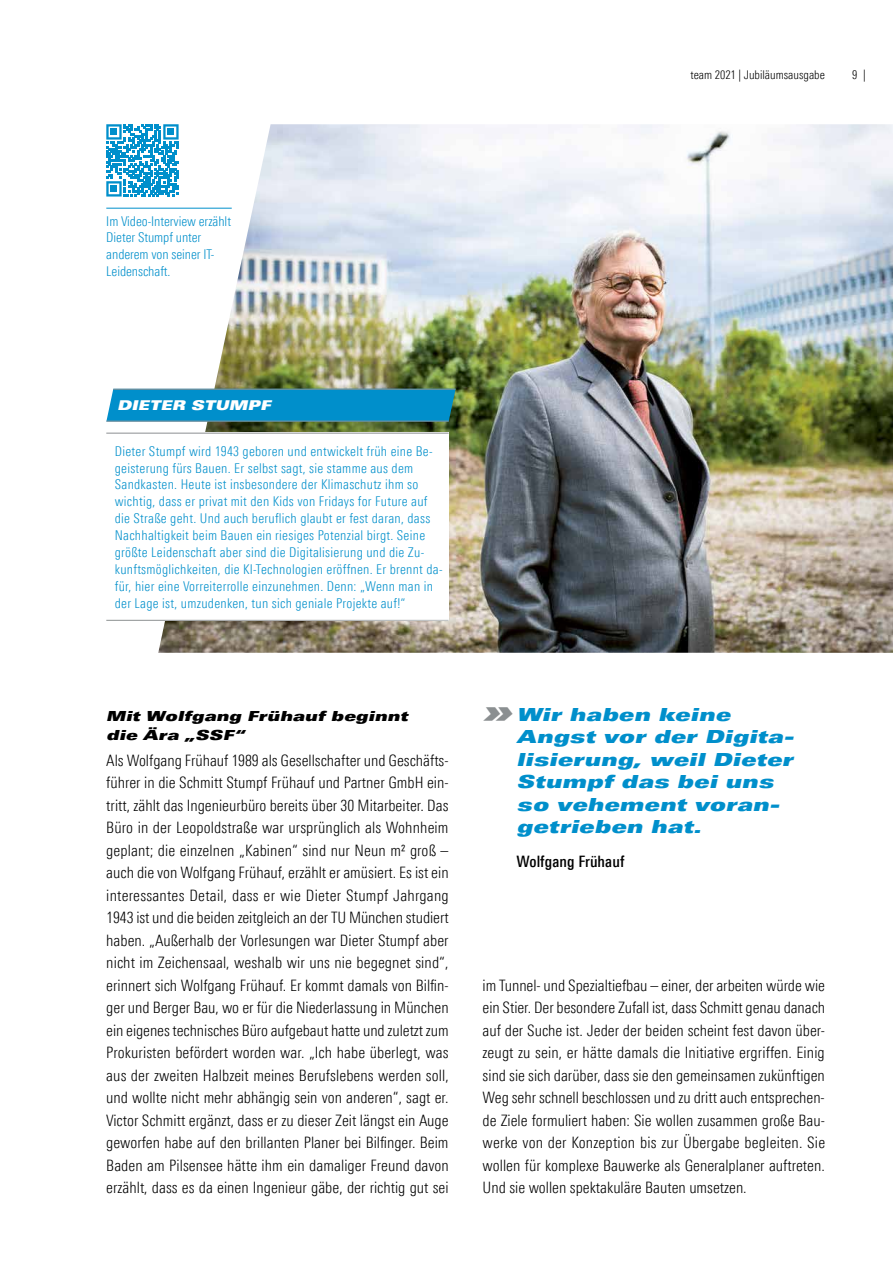
<style>
.page{position:relative;width:893px;height:1263px;background:#fff}
.page>*{position:absolute;margin:0;border:0;box-sizing:border-box;transform-origin:0 0}
.t1{font:18px/22.5px "Univers LT Std X Black Ex Obl";letter-spacing:.015em;color:#008fcb}
.t2{font:300 15.75px/22.5px "Linotype Univers 320 Cn";color:#000}
.t3{font:500 15.75px "Linotype Univers 520 Cn";letter-spacing:.005em;color:#000}
.t4{font:13.8px/19.5px "Univers LT Std X Black Ex Obl";letter-spacing:.01em;color:#000}
.t5{font:300 13.5px/16.8px "Linotype Univers 320 Cn";letter-spacing:.02em;color:#008fcb}
.t6{font:300 13.5px/16.8px "Linotype Univers 320 Cn";letter-spacing:-.005em;color:#008fcb}
.t7{font:13.5px "Univers LT Std X Black Ex Obl";color:#fff}
.t8{font:300 12px "Linotype Univers 320 Cn";color:#000}
.s1{font-size:30px;color:#8b8f91}
</style>
<div class="page">
<img style="left:158px;top:124px;width:735px;height:529px">
<hr style="left:106px;top:208px;width:126px;height:1px;background:#008fcb">
<svg style="left:106px;top:124px;width:73px;height:73px"></svg>
<div style="left:106px;top:390px;width:350px;height:32px;background:#008fcb"></div>
<hr style="left:113px;top:389px;width:343px;height:1px;background:#8b8f91">
<hr style="left:106px;top:421px;width:343px;height:1px;background:#8b8f91">
<div style="left:106px;top:433px;width:343px;height:188px;background:#fff"></div>
<hr style="left:106px;top:433px;width:343px;height:1px;background:#8b8f91">
<p class="t8" style="left:690px;top:68px;width:136px">team 2021 | Jubiläumsausgabe</p>
<p class="t8" style="left:852px;top:68px;width:15px">9 |</p>
<p class="t6" style="left:106px;top:212px;width:126px">Im Video-Interview erzählt<br>Dieter Stumpf unter anderem von seiner IT-<br>Leidenschaft.</p>
<p class="t7" style="left:117px;top:397px;width:155px">DIETER STUMPF</p>
<p class="t5" style="left:115px;top:442px;width:329px">Dieter Stumpf wird 1943 geboren und entwickelt früh eine Be&shy;geisterung fürs Bauen. Er selbst sagt, sie stamme aus dem Sandkasten. Heute ist insbesondere der Klimaschutz ihm so wichtig, dass er privat mit den Kids von Fridays for Future auf die Straße geht. Und auch beruflich glaubt er fest daran, dass Nachhaltigkeit beim Bauen ein riesiges Potenzial birgt. Seine größte Leidenschaft aber sind die Digitalisierung und die Zu&shy;kunftsmöglichkeiten, die KI-Technologien eröffnen. Er brennt da&shy;für, hier eine Vorreiterrolle einzunehmen. Denn: „Wenn man in der Lage ist, umzudenken, tun sich geniale Projekte auf!“</p>
<p class="t4" style="left:106px;top:706px;width:303px">Mit Wolfgang Frühauf beginnt die Ära „SSF“</p>
<p class="t2" style="left:106px;top:749px;width:344px">Als Wolfgang Frühauf 1989 als Gesellschafter und Geschäfts&shy;führer in die Schmitt Stumpf Frühauf und Partner GmbH ein&shy;tritt, zählt das Ingenieurbüro bereits über 30 Mitarbeiter. Das Büro in der Leopoldstraße war ursprünglich als Wohnheim geplant; die einzelnen „Kabinen“ sind nur Neun m² groß – auch die von Wolfgang Frühauf, erzählt er amüsiert. Es ist ein interessantes Detail, dass er wie Dieter Stumpf Jahrgang 1943 ist und die beiden zeitgleich an der TU München studiert haben. „Außerhalb der Vorlesungen war Dieter Stumpf aber nicht im Zeichensaal, weshalb wir uns nie begegnet sind“, erinnert sich Wolfgang Frühauf. Er kommt damals von Bilfin&shy;ger und Berger Bau, wo er für die Niederlassung in München ein eigenes technisches Büro aufgebaut hatte und zuletzt zum Prokuristen befördert worden war. „Ich habe überlegt, was aus der zweiten Halbzeit meines Berufslebens werden soll, und wollte nicht mehr abhängig sein von anderen“, sagt er.<br>Victor Schmitt ergänzt, dass er zu dieser Zeit längst ein Auge geworfen habe auf den brillanten Planer bei Bilfinger. Beim Baden am Pilsensee hätte ihm ein damaliger Freund davon erzählt, dass es da einen Ingenieur gäbe, der richtig gut sei</p>
<p class="t1" style="left:517px;top:703px;width:279px;text-indent:-34px"><span class="s1">»</span> Wir haben keine<br>Angst vor der Digita&shy;lisierung, weil Dieter<br>Stumpf das bei uns so vehement voran&shy;getrieben hat.</p>
<p class="t3" style="left:517px;top:852px;width:109px">Wolfgang Frühauf</p>
<p class="t2" style="left:483px;top:974px;width:344px">im Tunnel- und Spezialtiefbau – einer, der arbeiten würde wie ein Stier. Der besondere Zufall ist, dass Schmitt genau danach auf der Suche ist. Jeder der beiden scheint fest davon über&shy;zeugt zu sein, er hätte damals die Initiative ergriffen. Einig sind sie sich darüber, dass sie den gemeinsamen zukünftigen Weg sehr schnell beschlossen und zu dritt auch entsprechen&shy;de Ziele formuliert haben: Sie wollen zusammen große Bau&shy;werke von der Konzeption bis zur Übergabe begleiten. Sie wollen für komplexe Bauwerke als Generalplaner auftreten.<br>Und sie wollen spektakuläre Bauten umsetzen.</p>
</div>
